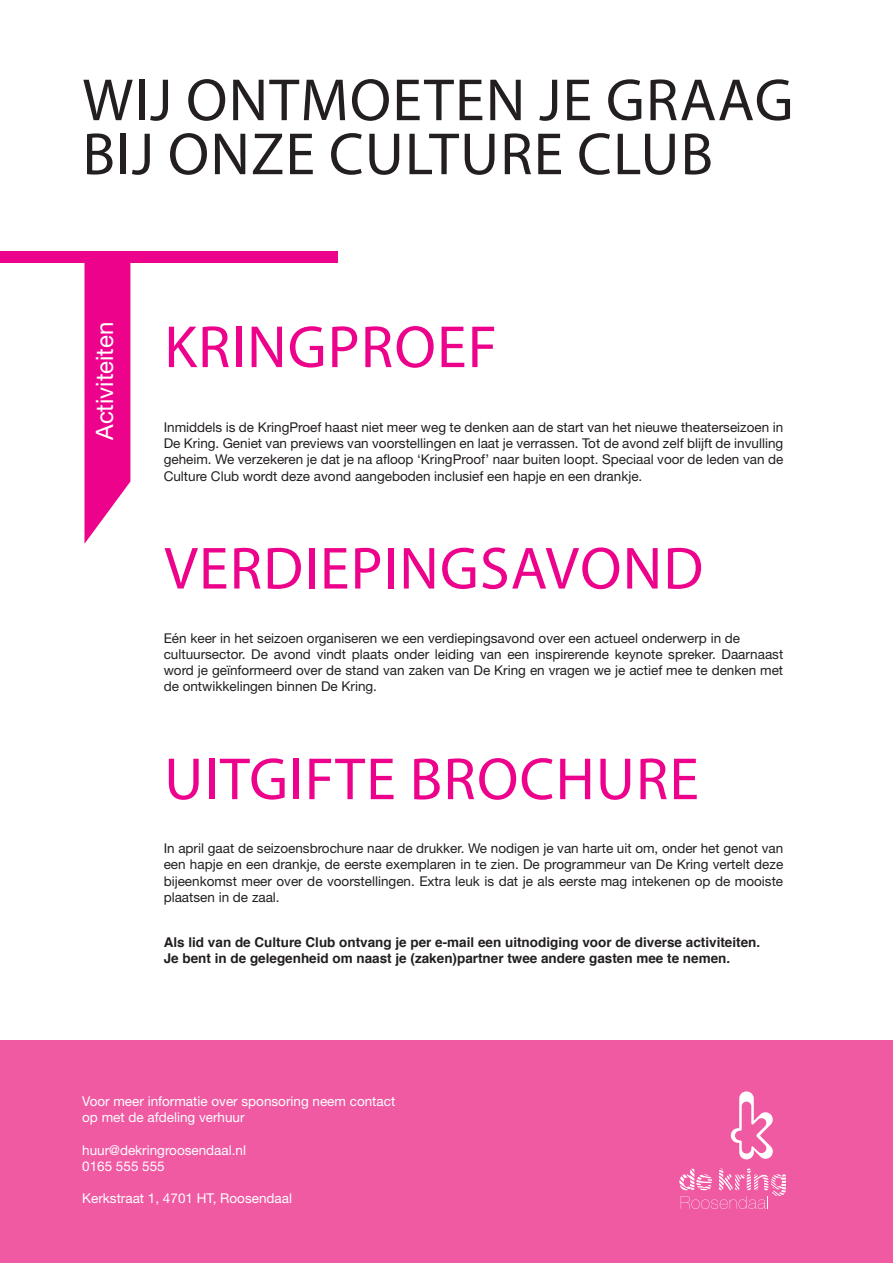
<style>
.page{position:relative;width:893px;height:1263px;background:#fff}
.page>*{position:absolute;margin:0;border:0;box-sizing:border-box;transform-origin:0 0}
.t1{font:60px "Myriad Pro";letter-spacing:.02em;color:#ed028c}
.t2{font:60px/54px "Myriad Pro";letter-spacing:.02em;color:#231f20}
.t3{font:24px "Helvetica Neue LT Std";color:#fff}
.t4{font:13.5px/16.2px "Helvetica Neue LT Std";color:#231f20;text-align:justify}
.t5{font:700 13.5px/16.2px "Helvetica";color:#231f20}
.t6{font:13.5px/16.2px "Helvetica Neue LT Std";color:#fff}
</style>
<div class="page">
<svg style="left:84px;top:263px;width:46px;height:281px"></svg>
<div style="left:0;top:1040px;width:893px;height:223px;background:#ef5aa2"></div>
<div style="left:0;top:252px;width:337px;height:11px;background:#ed028c"></div>
<svg style="left:731px;top:1091px;width:42px;height:68px"></svg>
<svg style="left:679px;top:1168px;width:107px;height:41px"></svg>
<h1 class="t2" style="left:82px;top:72px;width:712px">WIJ ONTMOETEN JE GRAAG<br>BIJ ONZE CULTURE CLUB</h1>
<h2 class="t3" style="left:90px;top:440px;width:120px;rotate:-90deg">Activiteiten</h2>
<h1 class="t1" style="left:164px;top:310px;width:334px">KRINGPROEF</h1>
<p class="t4" style="left:164px;top:419px;width:621px">Inmiddels is de KringProef haast niet meer weg te denken aan de start van het nieuwe theaterseizoen in De Kring. Geniet van previews van voorstellingen en laat je verrassen. Tot de avond zelf blijft de invulling geheim. We verzekeren je dat je na afloop ‘KringProof’ naar buiten loopt. Speciaal voor de leden van de Culture Club wordt deze avond aangeboden inclusief een hapje en een drankje.</p>
<h1 class="t1" style="left:164px;top:531px;width:540px">VERDIEPINGSAVOND</h1>
<p class="t4" style="left:164px;top:629px;width:621px;text-align:left">Eén keer in het seizoen organiseren we een verdiepingsavond over een actueel onderwerp in de cultuursector. De avond vindt plaats onder leiding van een inspirerende keynote spreker. Daarnaast word je geïnformeerd over de stand van zaken van De Kring en vragen we je actief mee te denken met de ontwikkelingen binnen De Kring.</p>
<h1 class="t1" style="left:164px;top:742px;width:536px">UITGIFTE BROCHURE</h1>
<p class="t4" style="left:164px;top:840px;width:621px">In april gaat de seizoensbrochure naar de drukker. We nodigen je van harte uit om, onder het genot van een hapje en een drankje, de eerste exemplaren in te zien. De programmeur van De Kring vertelt deze bijeenkomst meer over de voorstellingen. Extra leuk is dat je als eerste mag intekenen op de mooiste plaatsen in de zaal.</p>
<p class="t5" style="left:164px;top:934px;width:598px">Als lid van de Culture Club ontvang je per e-mail een uitnodiging voor de diverse activiteiten.<br>Je bent in de gelegenheid om naast je (zaken)partner twee andere gasten mee te nemen.</p>
<p class="t6" style="left:82px;top:1093px;width:315px">Voor meer informatie over sponsoring neem contact op met de afdeling verhuur</p>
<p class="t6" style="left:82px;top:1141px;width:165px">huur@dekringroosendaal.nl<br>0165 555 555</p>
<p class="t6" style="left:82px;top:1190px;width:211px">Kerkstraat 1, 4701 HT, Roosendaal</p>
</div>
